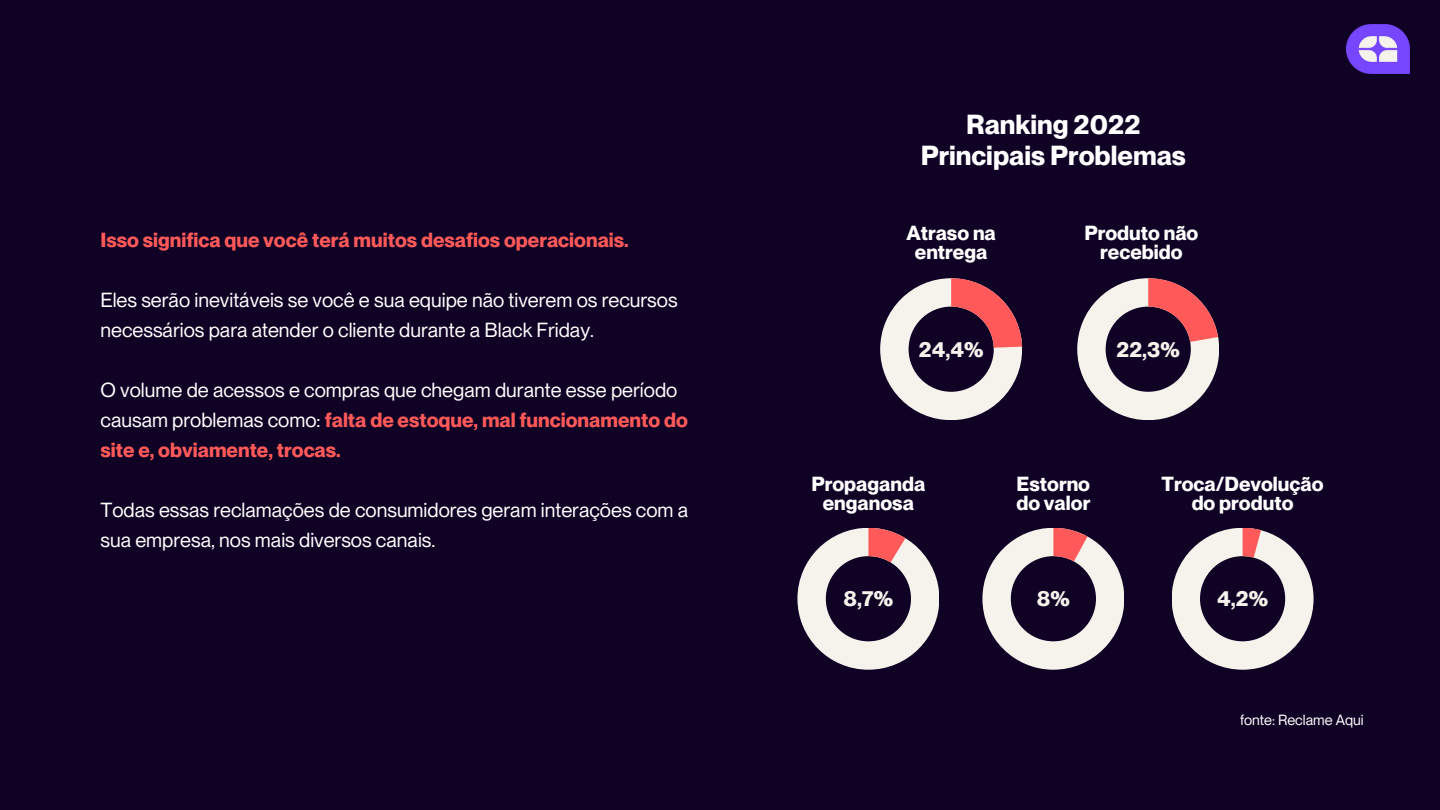
<style>
.page{position:relative;width:1440px;height:810px;background:#0f0224}
.page>*{position:absolute;margin:0;border:0;box-sizing:border-box;transform-origin:0 0}
.t1{font:700 27px "PP Neue Montreal";color:#fff}
.t2{font:700 21.4px "PP Neue Montreal";color:#f5f3ec}
.t3{font:20px/30px "PP Neue Montreal";color:#fff}
.t4{font:700 20px/19.5px "PP Neue Montreal";color:#fff;text-align:center}
.t5{font:700 20px "PP Neue Montreal";color:#ff5959}
.t6{font:14.5px "PP Neue Montreal";color:#fff}
.s1{font-weight:700;color:#ff5959}
</style>
<div class="page">
<svg style="left:880px;top:278px;width:142px;height:142px"></svg>
<svg style="left:797px;top:528px;width:142px;height:142px"></svg>
<svg style="left:1077px;top:278px;width:142px;height:142px"></svg>
<svg style="left:982px;top:528px;width:142px;height:142px"></svg>
<svg style="left:1172px;top:528px;width:142px;height:142px"></svg>
<img style="left:1347px;top:24px;width:63px;height:50px">
<p class="t5" style="left:101px;top:228px;width:530px">Isso significa que você terá muitos desafios operacionais.</p>
<p class="t3" style="left:101px;top:285px;width:579px">Eles serão inevitáveis se você e sua equipe não tiverem os recursos necessários para atender o cliente durante a Black Friday.</p>
<p class="t3" style="left:101px;top:375px;width:589px">O volume de acessos e compras que chegam durante esse período causam problemas como: <span class="s1">falta de estoque, mal funcionamento do site e, obviamente, trocas.</span></p>
<p class="t3" style="left:101px;top:495px;width:589px">Todas essas reclamações de consumidores geram interações com a sua empresa, nos mais diversos canais.</p>
<p class="t1" style="left:966px;top:108px;width:176px">Ranking 2022</p>
<p class="t1" style="left:921px;top:139px;width:267px">Principais Problemas</p>
<p class="t4" style="left:906px;top:223px;width:91px">Atraso na entrega</p>
<p class="t2" style="left:919px;top:336px;width:66px">24,4%</p>
<p class="t4" style="left:1084px;top:223px;width:116px">Produto não recebido</p>
<p class="t2" style="left:1117px;top:336px;width:65px">22,3%</p>
<p class="t4" style="left:811px;top:474px;width:115px">Propaganda enganosa</p>
<p class="t4" style="left:1016px;top:474px;width:76px;text-align:left">Estorno do valor</p>
<p class="t4" style="left:1162px;top:474px;width:163px">Troca/Devolução do produto</p>
<p class="t2" style="left:844px;top:586px;width:51px">8,7%</p>
<p class="t2" style="left:1037px;top:586px;width:34px">8%</p>
<p class="t2" style="left:1217px;top:586px;width:52px">4,2%</p>
<p class="t6" style="left:1240px;top:711px;width:125px">fonte: Reclame Aqui</p>
</div>
